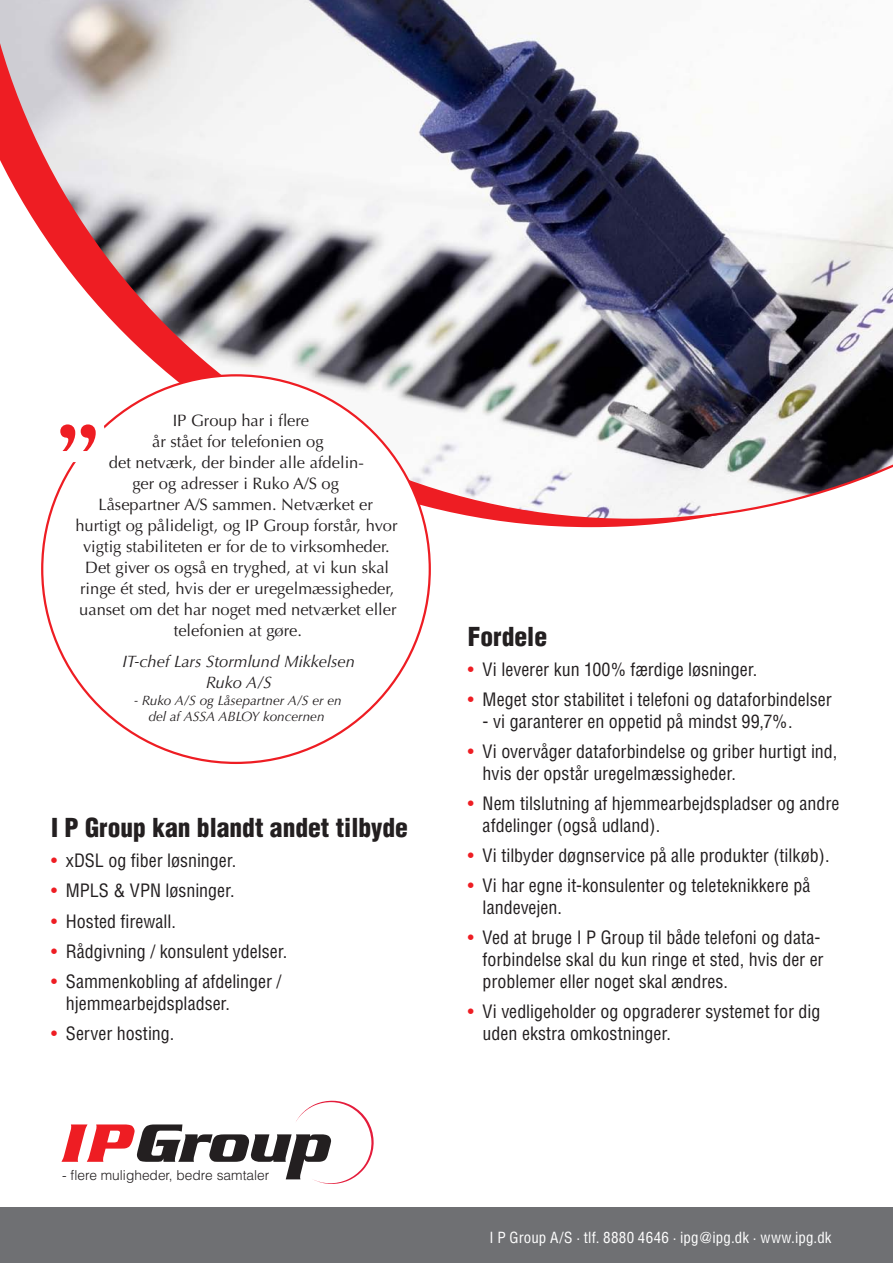
<style>
.page{position:relative;width:893px;height:1263px;background:#fff}
.page>*{position:absolute;margin:0;border:0;box-sizing:border-box;transform-origin:0 0}
.t1{font:122.85px "Rotis Serif";color:#ee1d23}
.t2{font:900 condensed 25.5px "Helvetica";color:#231f20}
.t3{font:condensed 18px/21.8px "Helvetica";color:#231f20}
.t4{font:16.5px/21px "Optima";color:#231f20;text-align:center}
.t5{font:italic 16.5px/21px "Optima";color:#231f20;text-align:center}
.t6{font:italic condensed 15.75px "Helvetica";color:#231f20}
.t7{font:condensed 15px "Helvetica";letter-spacing:.01em;color:#fff}
.t8{font:300 13.65px "Helvetica";color:#231f20}
.t9{font:italic 13.5px/16.5px "Optima";color:#231f20;text-align:center}
.s1{color:#ee1d23}
</style>
<div class="page">
<svg style="left:0;top:0;width:893px;height:521px"></svg>
<div style="left:42px;top:375px;width:388px;height:388px;background:#fff;border-radius:50%"></div>
<svg style="left:61px;top:1100px;width:313px;height:84px"></svg>
<div style="left:0;top:1207px;width:893px;height:56px;background:#6f7073"></div>
<div style="left:42px;top:404px;width:63px;height:58px;background:#fff;border-radius:50%"></div>
<p class="t4" style="left:75px;top:410px;width:324px">IP Group har i flere<br>år stået for telefonien og<br>det netværk, der binder alle afdelin-<br>ger og adresser i Ruko A/S og<br>Låsepartner A/S sammen. Netværket er hurtigt og pålideligt, og IP Group forstår, hvor vigtig stabiliteten er for de to virksomheder.<br>Det giver os også en tryghed, at vi kun skal ringe ét sted, hvis der er uregelmæssigheder, uanset om det har noget med netværket eller telefonien at gøre.</p>
<p class="t5" style="left:122px;top:651px;width:234px">IT-chef Lars Stormlund Mikkelsen<br>Ruko A/S</p>
<p class="t9" style="left:134px;top:692px;width:209px">- Ruko A/S og Låsepartner A/S er en del af ASSA ABLOY koncernen</p>
<h1 class="t1" style="left:102px;top:479px;width:52px;rotate:-180deg">“</h1>
<p class="t6" style="left:23px;top:531px;width:223px">- bedre sikkerhed, større fleksibilitet</p>
<h2 class="t2" style="left:51px;top:811px;width:358px">I P Group kan blandt andet tilbyde</h2>
<p class="t3" style="left:51px;top:849px;width:187px"><span class="s1">•</span> xDSL og fiber løsninger.</p>
<p class="t3" style="left:51px;top:880px;width:185px"><span class="s1">•</span> MPLS &amp; VPN løsninger.</p>
<p class="t3" style="left:51px;top:910px;width:126px"><span class="s1">•</span> Hosted firewall.</p>
<p class="t3" style="left:51px;top:940px;width:238px"><span class="s1">•</span> Rådgivning / konsulent ydelser.</p>
<p class="t3" style="left:66px;top:971px;width:217px;text-indent:-15px"><span class="s1">•</span> Sammenkobling af afdelinger / hjemmearbejdspladser.</p>
<p class="t3" style="left:51px;top:1023px;width:125px"><span class="s1">•</span> Server hosting.</p>
<p class="t8" style="left:62px;top:1166px;width:209px">- flere muligheder, bedre samtaler</p>
<h2 class="t2" style="left:468px;top:620px;width:81px">Fordele</h2>
<p class="t3" style="left:468px;top:658px;width:291px"><span class="s1">•</span> Vi leverer kun 100% færdige løsninger.</p>
<p class="t3" style="left:468px;top:688px;width:365px"><span class="s1">•</span> Meget stor stabilitet i telefoni og dataforbindelser</p>
<p class="t3" style="left:483px;top:710px;width:312px">- vi garanterer en oppetid på mindst 99,7%.</p>
<p class="t3" style="left:483px;top:740px;width:356px;text-indent:-15px"><span class="s1">•</span> Vi overvåger dataforbindelse og griber hurtigt ind, hvis der opstår uregelmæssigheder.</p>
<p class="t3" style="left:483px;top:792px;width:358px;text-indent:-15px"><span class="s1">•</span> Nem tilslutning af hjemmearbejdspladser og andre afdelinger (også udland).</p>
<p class="t3" style="left:468px;top:844px;width:364px"><span class="s1">•</span> Vi tilbyder døgnservice på alle produkter (tilkøb).</p>
<p class="t3" style="left:483px;top:875px;width:329px;text-indent:-15px"><span class="s1">•</span> Vi har egne it-konsulenter og teleteknikkere på landevejen.</p>
<p class="t3" style="left:483px;top:927px;width:342px;text-indent:-15px"><span class="s1">•</span> Ved at bruge I P Group til både telefoni og data&shy;forbindelse skal du kun ringe et sted, hvis der er problemer eller noget skal ændres.</p>
<p class="t3" style="left:483px;top:1000px;width:339px;text-indent:-15px"><span class="s1">•</span> Vi vedligeholder og opgraderer systemet for dig uden ekstra omkostninger.</p>
<p class="t7" style="left:489px;top:1228px;width:344px">I P Group A/S · tlf. 8880 4646 · ipg@ipg.dk · www.ipg.dk</p>
</div>
